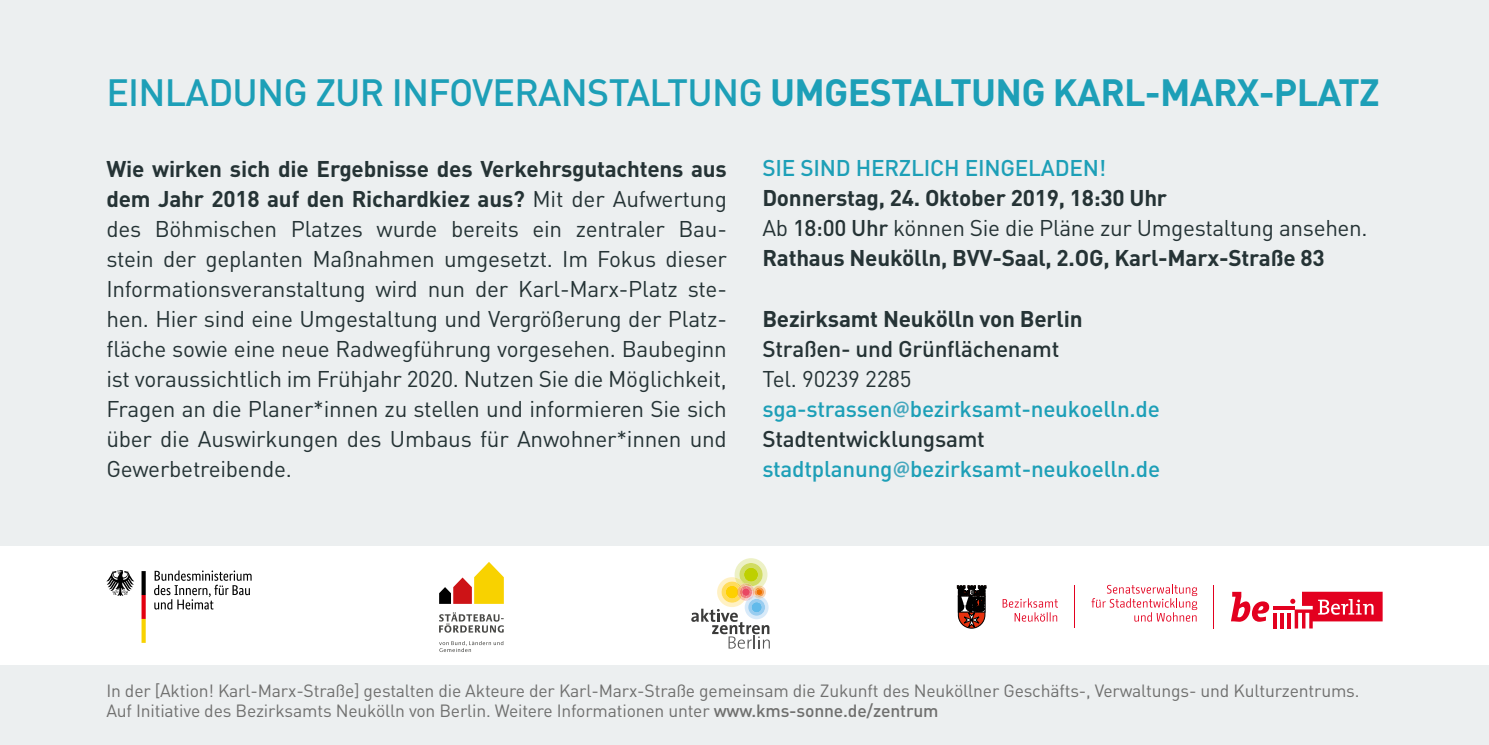
<style>
.page{position:relative;width:1489px;height:745px;background:#fff}
.page>*{position:absolute;margin:0;border:0;box-sizing:border-box;transform-origin:0 0}
.t1{font:500 37.5px "DIN";letter-spacing:-.02em;color:#1d9fb7}
.t2{font:22.5px/30px "DIN";letter-spacing:-.01em;color:#253335;text-align:justify}
.t3{font:700 22.5px/30px "DIN";letter-spacing:-.01em;color:#253335}
.t4{font:500 22.5px/30px "DIN";letter-spacing:-.01em;color:#1d9fb7}
.t5{font:500 22.5px "DIN";letter-spacing:-.01em;color:#253335}
.t6{font:17.5px/20px "DIN";letter-spacing:-.01em;color:#6f6f6e}
.s1{font-weight:700}
.s2{font-weight:400}
.s3{font-weight:500}
.s4{font-weight:400;color:#253335}
.s5{font-family:"Myriad Pro";font-weight:700;color:#46a8be}
.s6{color:#253335}
</style>
<div class="page">
<div style="left:0;top:0;width:1488px;height:744px;background:#eceff0"></div>
<div style="left:0;top:545px;width:1488px;height:119px;background:#fff"></div>
<hr style="left:1213px;top:585px;width:1px;height:43px;background:#e3001f">
<hr style="left:1074px;top:585px;width:1px;height:43px;background:#e3001f">
<svg style="left:1231px;top:591px;width:38px;height:30px"></svg>
<svg style="left:1273px;top:613px;width:3px;height:15px"></svg>
<svg style="left:1280px;top:613px;width:3px;height:15px"></svg>
<hr style="left:1287px;top:612px;width:3px;height:16px;background:#e3001f">
<svg style="left:1273px;top:606px;width:17px;height:3px"></svg>
<svg style="left:1290px;top:591px;width:92px;height:37px"></svg>
<svg style="left:1091px;top:584px;width:106px;height:37px"></svg>
<svg style="left:1002px;top:598px;width:55px;height:23px"></svg>
<svg style="left:957px;top:585px;width:29px;height:43px"></svg>
<svg style="left:439px;top:562px;width:65px;height:41px"></svg>
<svg style="left:439px;top:641px;width:64px;height:10px"></svg>
<svg style="left:439px;top:612px;width:64px;height:20px"></svg>
<svg style="left:691px;top:558px;width:78px;height:90px"></svg>
<div style="left:751px;top:602px;width:10px;height:10px;background:#61baea;border-radius:50%"></div>
<svg style="left:154px;top:570px;width:97px;height:39px"></svg>
<svg style="left:106px;top:570px;width:28px;height:25px"></svg>
<svg style="left:141px;top:571px;width:5px;height:71px"></svg>
<h1 class="t1" style="left:106px;top:69px;width:1274px">EINLADUNG ZUR INFOVERANSTALTUNG <span class="s1">UMGESTALTUNG KARL-MARX-PLATZ</span></h1>
<p class="t2" style="left:106px;top:153px;width:622px"><span class="s1">Wie wirken sich die Ergebnisse des Verkehrsgutachtens aus dem Jahr 2018 auf den Richardkiez aus?</span> Mit der Aufwertung des Böhmischen Platzes wurde bereits ein zentraler Bau&shy;stein der geplanten Maßnahmen umgesetzt. Im Fokus dieser Informationsveranstaltung wird nun der Karl-Marx-Platz ste&shy;hen. Hier sind eine Umgestaltung und Vergrößerung der Platz&shy;fläche sowie eine neue Radwegführung vorgesehen. Baubeginn ist voraussichtlich im Frühjahr 2020. Nutzen Sie die Möglichkeit, Fragen an die Planer*innen zu stellen und informieren Sie sich über die Auswirkungen des Umbaus für Anwohner*innen und Gewerbetreibende.</p>
<p class="t4" style="left:762px;top:152px;width:345px">SIE SIND HERZLICH EINGELADEN!</p>
<p class="t3" style="left:762px;top:182px;width:606px">Donnerstag, 24. Oktober 2019, 18:30 Uhr<br><span class="s2">Ab</span> <span class="s3">18:00 Uhr</span> <span class="s2">können Sie die Pläne zur Umgestaltung ansehen.<br></span>Rathaus Neukölln, BVV-Saal, 2.OG, Karl-Marx-Straße 83</p>
<p class="t3" style="left:762px;top:302px;width:322px">Bezirksamt Neukölln von Berlin</p>
<p class="t5" style="left:762px;top:334px;width:298px">Straßen- und Grünflächenamt</p>
<p class="t4" style="left:762px;top:362px;width:399px"><span class="s4">Tel. 90239 2285 </span>sga-strassen<span class="s5">@</span>bezirksamt-neukoelln.de<br><span class="s6">Stadtentwicklungsamt </span>stadtplanung<span class="s5">@</span>bezirksamt-neukoelln.de</p>
<p class="t6" style="left:106px;top:679px;width:1254px">In der [Aktion! Karl-Marx-Straße] gestalten die Akteure der Karl-Marx-Straße gemeinsam die Zukunft des Neuköllner Geschäfts-, Verwaltungs- und Kulturzentrums.<br>Auf Initiative des Bezirksamts Neukölln von Berlin. Weitere Informationen unter <span class="s3">www.kms-sonne.de/zentrum</span></p>
</div>
